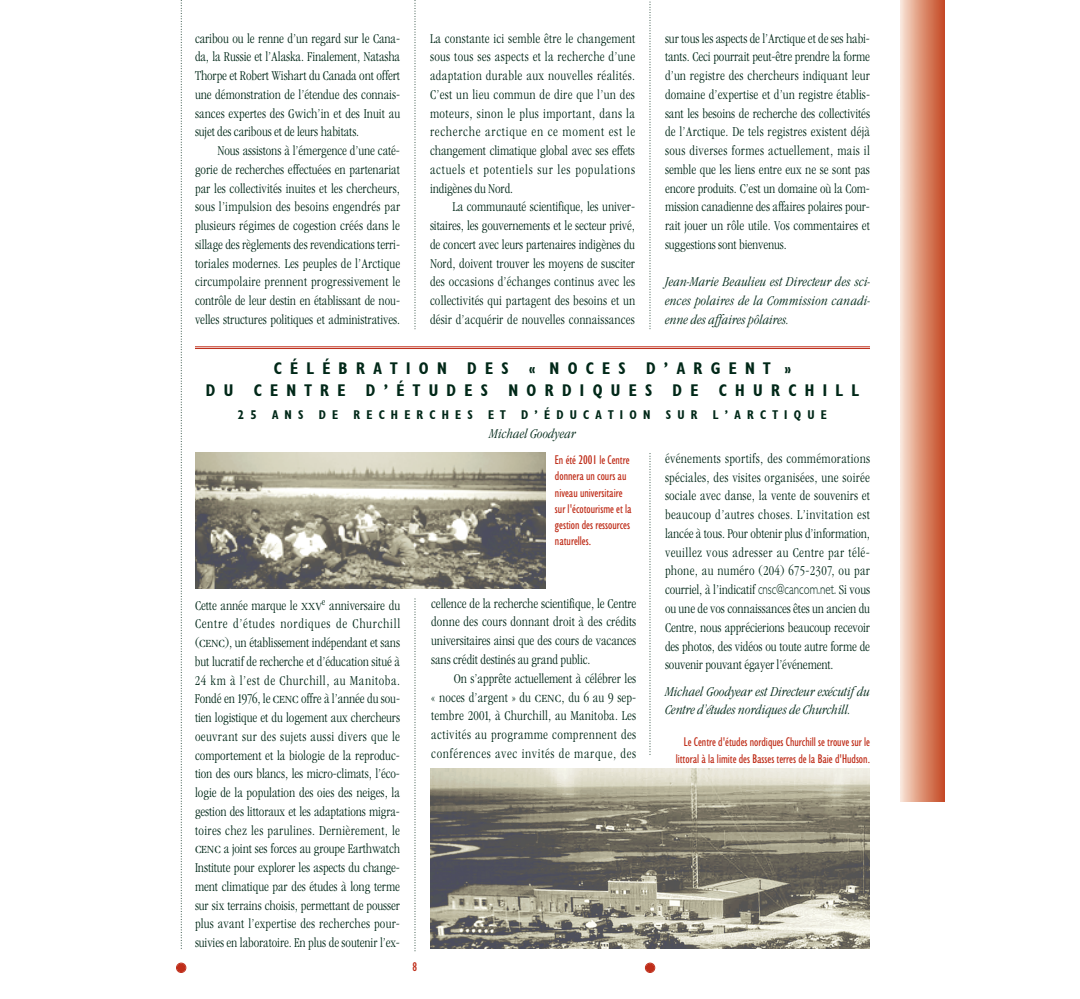
<style>
.page{position:relative;width:1080px;height:999px;background:#fff}
.page>*{position:absolute;margin:0;border:0;box-sizing:border-box;transform-origin:0 0}
.t1{font:17.5px/21.2px "Gill Sans Bld Cnd";letter-spacing:.475em;color:#002818;text-align:center}
.t2{font:13.12px/18.8px "Garamond Lgt Cnd";letter-spacing:.005em;color:#002818;text-align:justify}
.t3{font:condensed 13.12px/16.2px "Gill Sans";color:#bf2d19;text-align:right}
.t4{font:13.12px/18.8px "Garamond Lgt Cnd Itl";color:#002818;text-align:justify}
.t5{font:13.12px "Gill Sans Bld Cnd";letter-spacing:.475em;color:#002818}
.s1{font-size:10.62px}
.s2{font-family:"Gill M Lgt";font-size:15px}
</style>
<div class="page">
<img style="left:900px;top:0;width:45px;height:801px">
<svg style="left:181px;top:0;width:1px;height:949px"></svg>
<div style="left:177px;top:963px;width:9px;height:9px;background:#bf2d19;border-radius:50%"></div>
<div style="left:176px;top:963px;width:10px;height:10px;border:1px solid #bf2d19;border-radius:50%"></div>
<svg style="left:650px;top:453px;width:1px;height:302px"></svg>
<div style="left:646px;top:963px;width:8px;height:9px;background:#bf2d19;border-radius:50%"></div>
<div style="left:645px;top:963px;width:10px;height:10px;border:1px solid #bf2d19;border-radius:50%"></div>
<img style="left:430px;top:769px;width:439px;height:180px">
<img style="left:195px;top:453px;width:351px;height:136px">
<svg style="left:415px;top:599px;width:1px;height:352px"></svg>
<hr style="left:195px;top:346px;width:675px;height:1px;background:#bf2d19">
<hr style="left:195px;top:348px;width:675px;height:1px;background:#bf2d19">
<svg style="left:650px;top:1px;width:1px;height:328px"></svg>
<svg style="left:415px;top:0;width:1px;height:329px"></svg>
<p class="t2" style="left:195px;top:30px;width:207px">caribou ou le renne d’un regard sur le Cana&shy;da, la Russie et l’Alaska. Finalement, Natasha Thorpe et Robert Wishart du Canada ont offert une démonstration de l’étendue des connais&shy;sances expertes des Gwich’in et des Inuit au sujet des caribous et de leurs habitats.</p>
<p class="t2" style="left:195px;top:142px;width:207px;text-indent:23px">Nous assistons à l’émergence d’une caté&shy;gorie de recherches effectuées en partenariat par les collectivités inuites et les chercheurs, sous l’impulsion des besoins engendrés par plusieurs régimes de cogestion créés dans le sillage des règlements des revendications terri&shy;toriales modernes. Les peuples de l’Arctique circumpolaire prennent progressivement le contrôle de leur destin en établissant de nou&shy;velles structures politiques et administratives.</p>
<p class="t2" style="left:430px;top:30px;width:207px">La constante ici semble être le changement sous tous ses aspects et la recherche d’une adaptation durable aux nouvelles réalités.<br>C’est un lieu commun de dire que l’un des moteurs, sinon le plus important, dans la recherche arctique en ce moment est le changement climatique global avec ses effets actuels et potentiels sur les populations indigènes du Nord.</p>
<p class="t2" style="left:430px;top:199px;width:207px;text-indent:23px">La communauté scientifique, les univer&shy;sitaires, les gouvernements et le secteur privé, de concert avec leurs partenaires indigènes du Nord, doivent trouver les moyens de susciter des occasions d’échanges continus avec les collectivités qui partagent des besoins et un désir d’acquérir de nouvelles connaissances</p>
<p class="t2" style="left:665px;top:30px;width:207px">sur tous les aspects de l’Arctique et de ses habi&shy;tants. Ceci pourrait peut-être prendre la forme d’un registre des chercheurs indiquant leur domaine d’expertise et d’un registre établis&shy;sant les besoins de recherche des collectivités de l’Arctique. De tels registres existent déjà sous diverses formes actuellement, mais il semble que les liens entre eux ne se sont pas encore produits. C’est un domaine où la Com&shy;mission canadienne des affaires polaires pour&shy;rait jouer un rôle utile. Vos commentaires et suggestions sont bienvenus.</p>
<p class="t4" style="left:665px;top:275px;width:207px">Jean-Marie Beaulieu est Directeur des sci&shy;ences polaires de la Commission canadi&shy;enne des affaires pôlaires.</p>
<h1 class="t1" style="left:206px;top:359px;width:655px">CÉLÉBRATION DES « NOCES D’ARGENT »<br>DU CENTRE D’ÉTUDES NORDIQUES DE CHURCHILL</h1>
<p class="t5" style="left:238px;top:410px;width:590px">25 ANS DE RECHERCHES ET D’ÉDUCATION SUR L’ARCTIQUE</p>
<p class="t4" style="left:489px;top:427px;width:88px">Michael Goodyear</p>
<p class="t3" style="left:555px;top:453px;width:78px;text-align:left">En été 2001 le Centre donnera un cours au niveau universitaire sur l'écotourisme et la gestion des ressources naturelles.</p>
<p class="t2" style="left:195px;top:597px;width:207px">Cette année marque le <span class="s1">XXV</span><sup>e</sup> anniversaire du Centre d’études nordiques de Churchill (<span class="s1">CENC</span>), un établissement indépendant et sans but lucratif de recherche et d’éducation situé à 24 km à l’est de Churchill, au Manitoba.<br>Fondé en 1976, le <span class="s1">CENC</span> offre à l’année du sou&shy;tien logistique et du logement aux chercheurs oeuvrant sur des sujets aussi divers que le comportement et la biologie de la reproduc&shy;tion des ours blancs, les micro-climats, l’éco&shy;logie de la population des oies des neiges, la gestion des littoraux et les adaptations migra&shy;toires chez les parulines. Dernièrement, le <span class="s1">CENC</span> a joint ses forces au groupe Earthwatch Institute pour explorer les aspects du change&shy;ment climatique par des études à long terme sur six terrains choisis, permettant de pousser plus avant l’expertise des recherches pour&shy;suivies en laboratoire. En plus de soutenir l’ex-</p>
<p class="t2" style="left:431px;top:595px;width:207px">cellence de la recherche scientifique, le Centre donne des cours donnant droit à des crédits universitaires ainsi que des cours de vacances sans crédit destinés au grand public.</p>
<p class="t2" style="left:431px;top:670px;width:207px;text-indent:23px">On s’apprête actuellement à célébrer les « noces d’argent » du <span class="s1">CENC</span>, du 6 au 9 sep&shy;tembre 2001, à Churchill, au Manitoba. Les activités au programme comprennent des conférences avec invités de marque, des</p>
<p class="t3" style="left:413px;top:960px;width:6px">8</p>
<p class="t2" style="left:665px;top:450px;width:207px">événements sportifs, des commémorations spéciales, des visites organisées, une soirée sociale avec danse, la vente de souvenirs et beaucoup d’autres choses. L’invitation est lancée à tous. Pour obtenir plus d’information, veuillez vous adresser au Centre par télé&shy;phone, au numéro (204) 675-2307, ou par courriel, à l’indicatif <span class="s2">cnsc@cancom.net.</span> Si vous ou une de vos connaissances êtes un ancien du Centre, nous apprécierions beaucoup recevoir des photos, des vidéos ou toute autre forme de souvenir pouvant égayer l’événement.</p>
<p class="t4" style="left:665px;top:684px;width:207px">Michael Goodyear est Directeur exécutif du<br>Centre d’études nordiques de Churchill.</p>
<p class="t3" style="left:676px;top:735px;width:196px">Le Centre d'études nordiques Churchill se trouve sur le littoral à la limite des Basses terres de la Baie d'Hudson.</p>
</div>
